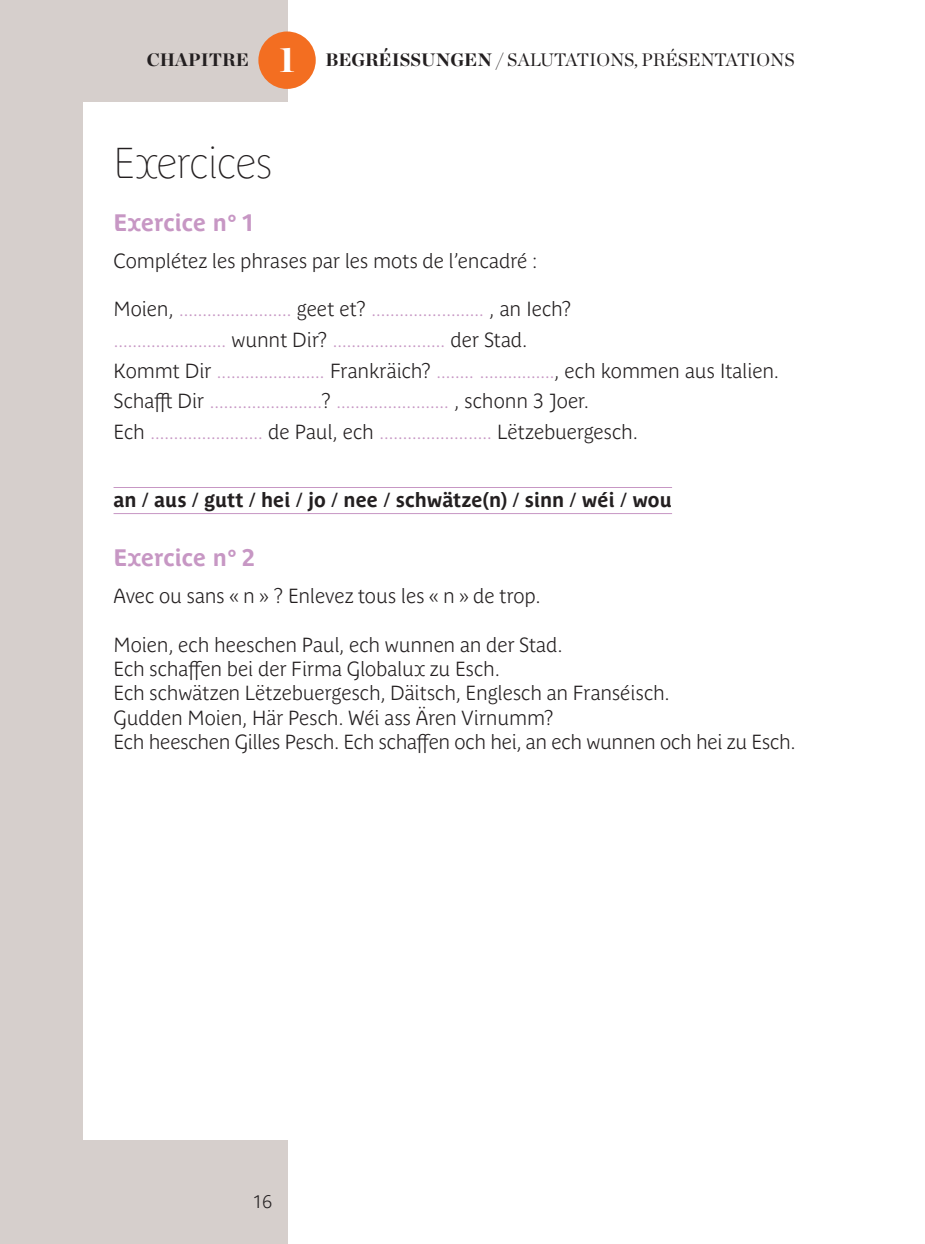
<style>
.page{position:relative;width:925px;height:1244px;background:#fff}
.page>*{position:absolute;margin:0;border:0;box-sizing:border-box;transform-origin:0 0}
.t1{font:42.75px "Parisine Plus Pro Clair";letter-spacing:-.025em;color:#231f20}
.t2{font:700 23.62px "Parisine Plus Pro";letter-spacing:-.01em;color:#c797c4}
.t3{font:700 20.25px/30.6px "Parisine Plus Pro Clair";letter-spacing:-.01em;color:#c797c4}
.t4{font:700 20.25px/24.3px "Parisine Plus Pro Clair";letter-spacing:-.01em;color:#231f20}
.t5{font:700 20.25px "Parisine Plus Pro";letter-spacing:-.005em;color:#231f20}
.t6{font:18px "Chronicle Display";color:#231f20}
.t7{font:700 18px "Parisine Plus Pro Clair";color:#231f20}
.s1{font-weight:900}
.s2{font-weight:900;font-size:35.55px;color:#fff}
.s3{color:#231f20}
.s4{font-weight:400}
</style>
<div class="page">
<div style="left:0;top:0;width:287px;height:101px;background:#d6cfcc"></div>
<div style="left:0;top:1140px;width:287px;height:104px;background:#d6cfcc"></div>
<div style="left:0;top:0;width:83px;height:1244px;background:#d6cfcc"></div>
<div style="left:258px;top:31px;width:58px;height:58px;background:#f36e21;border-radius:50%"></div>
<hr style="left:114px;top:487px;width:558px;height:1px;background:#c797c4">
<hr style="left:114px;top:513px;width:558px;height:1px;background:#c797c4">
<p class="t6" style="left:147px;top:46px;width:649px"><span class="s1">CHAPITRE</span> <span class="s2">1</span> <span class="s1">BEGRÉISSUNGEN</span> / SALUTATIONS, PRÉSENTATIONS</p>
<p class="t1" style="left:114px;top:131px;width:161px">Exercices</p>
<p class="t2" style="left:114px;top:205px;width:143px">Exercice n°1</p>
<p class="t4" style="left:114px;top:247px;width:425px">Complétez les phrases par les mots de l’encadré :</p>
<p class="t3" style="left:114px;top:292px;width:667px"><span class="s3">Moien,</span> ........................ <span class="s3">geet et?</span> ........................ <span class="s3">, an Iech?<br></span>........................ <span class="s3">wunnt Dir?</span> ........................ <span class="s3">der Stad.<br>Kommt Dir</span> ....................... <span class="s3">Frankräich?</span> ........ ................<span class="s3">, ech kommen aus Italien.<br>Schafft Dir</span> ........................<span class="s3">?</span> ........................ <span class="s3">, schonn 3 Joer.<br>Ech</span> ........................ <span class="s3">de Paul, ech</span> ........................ <span class="s3">Lëtzebuergesch.</span></p>
<p class="t5" style="left:113px;top:484px;width:560px">an <span class="s4">/</span> aus <span class="s4">/</span> gutt <span class="s4">/</span> hei <span class="s4">/</span> jo <span class="s4">/</span> nee <span class="s4">/</span> schwätze(n) <span class="s4">/</span> sinn <span class="s4">/</span> wéi <span class="s4">/</span> wou</p>
<p class="t2" style="left:114px;top:540px;width:143px">Exercice n°2</p>
<p class="t4" style="left:114px;top:582px;width:429px">Avec ou sans « n » ? Enlevez tous les « n » de trop.</p>
<p class="t4" style="left:114px;top:630px;width:684px">Moien, ech heeschen Paul, ech wunnen an der Stad.<br>Ech schaffen bei der Firma Globalux zu Esch.<br>Ech schwätzen Lëtzebuergesch, Däitsch, Englesch an Franséisch.<br>Gudden Moien, Här Pesch. Wéi ass Ären Virnumm?<br>Ech heeschen Gilles Pesch. Ech schaffen och hei, an ech wunnen och hei zu Esch.</p>
<p class="t7" style="left:253px;top:1188px;width:20px">16</p>
</div>
